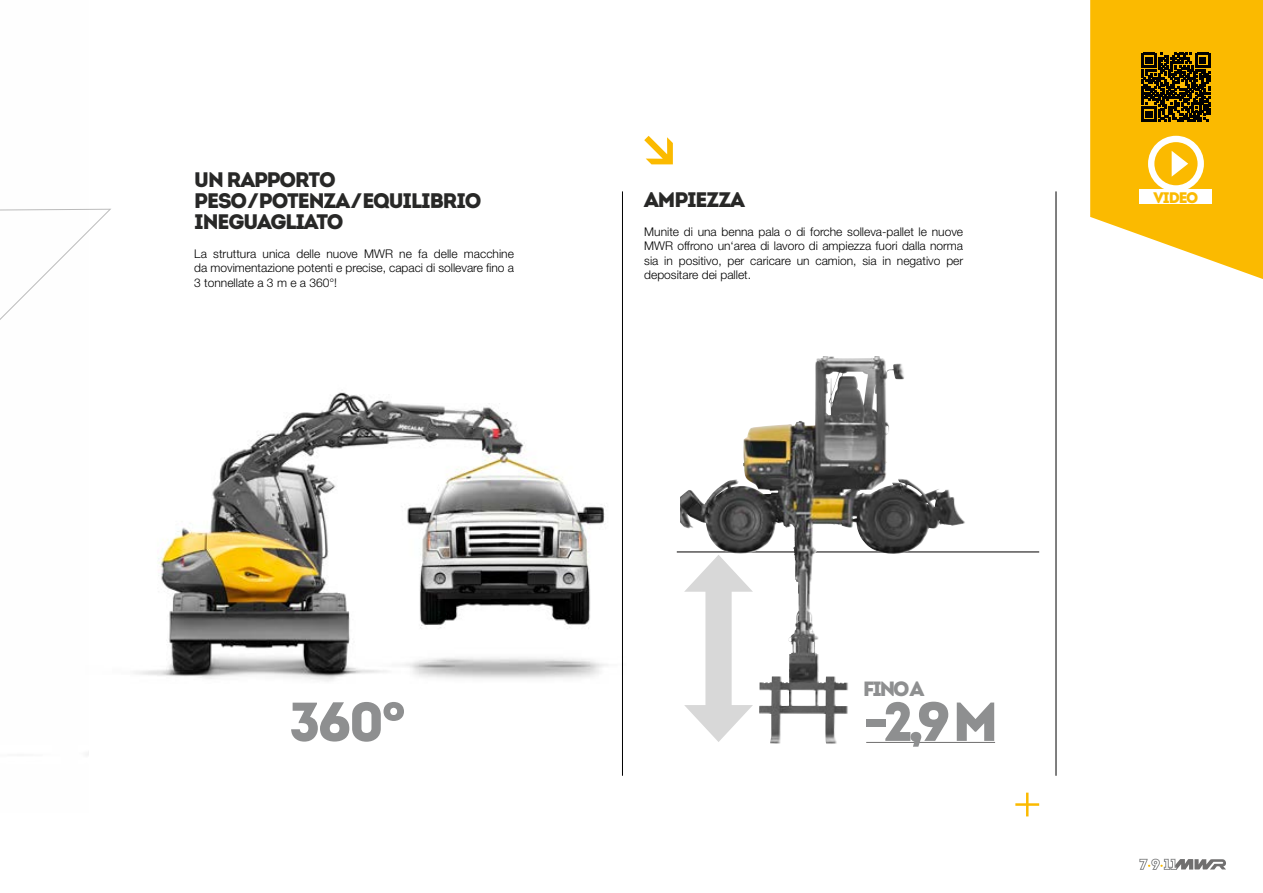
<style>
.page{position:relative;width:1263px;height:893px;background:#fff}
.page>*{position:absolute;margin:0;border:0;box-sizing:border-box;transform-origin:0 0}
.t1{font:900 54.6px "Intro";color:#8e8f90}
.t2{font:900 21px/21px "Intro";letter-spacing:-.05em;color:#282827}
.t3{font:900 20.55px "Intro";color:#8e8f90}
.t4{font:900 15.3px "Intro";letter-spacing:-.075em;color:#fbba00}
.t5{font:300 12px/14.4px "Helvetica Neue LT Pro";color:#000;text-align:justify}
</style>
<div class="page">
<img style="left:135px;top:392px;width:472px;height:289px">
<hr style="left:677px;top:551px;width:362px;height:2px;background:#706f6f">
<div style="left:705px;top:578px;width:27px;height:140px;background:#d8d8d8"></div>
<svg style="left:684px;top:705px;width:69px;height:37px"></svg>
<svg style="left:684px;top:555px;width:69px;height:37px"></svg>
<img style="left:680px;top:356px;width:195px;height:199px">
<hr style="left:866px;top:742px;width:129px;height:1px;background:#706f6f">
<svg style="left:644px;top:136px;width:29px;height:28px"></svg>
<svg style="left:1015px;top:793px;width:24px;height:23px"></svg>
<hr style="left:622px;top:191px;width:1px;height:585px;background:#000">
<hr style="left:1056px;top:191px;width:1px;height:585px;background:#000">
<svg style="left:1090px;top:0;width:173px;height:279px;background:#f9c123"></svg>
<svg style="left:1142px;top:53px;width:68px;height:68px;background:#453300"></svg>
<div style="left:1148px;top:136px;width:56px;height:56px;border:6px solid #fff;border-radius:50%"></div>
<svg style="left:1172px;top:151px;width:16px;height:26px"></svg>
<div style="left:1140px;top:190px;width:72px;height:14px;background:#fff"></div>
<svg style="left:1139px;top:859px;width:87px;height:11px"></svg>
<h2 class="t2" style="left:194px;top:169px;width:289px">UN RAPPORTO<br>PESO/POTENZA/EQUILIBRIO<br>INEGUAGLIATO</h2>
<p class="t5" style="left:194px;top:246px;width:321px">La struttura unica delle nuove MWR ne fa delle macchine da movimentazione potenti e precise, capaci di sollevare fino a 3 tonnellate a 3 m e a 360°!</p>
<h2 class="t2" style="left:644px;top:189px;width:102px">AMPIEZZA</h2>
<p class="t5" style="left:644px;top:224px;width:320px">Munite di una benna pala o di forche solleva-pallet le nuove MWR offrono un‘area di lavoro di ampiezza fuori dalla norma sia in positivo, per caricare un camion, sia in negativo per depositare dei pallet.</p>
<h1 class="t1" style="left:289px;top:686px;width:119px">360°</h1>
<h3 class="t3" style="left:863px;top:675px;width:62px">FINO A</h3>
<h1 class="t1" style="left:863px;top:686px;width:137px">-2,9 M</h1>
<p class="t4" style="left:1154px;top:187px;width:46px">VIDEO</p>
</div>
